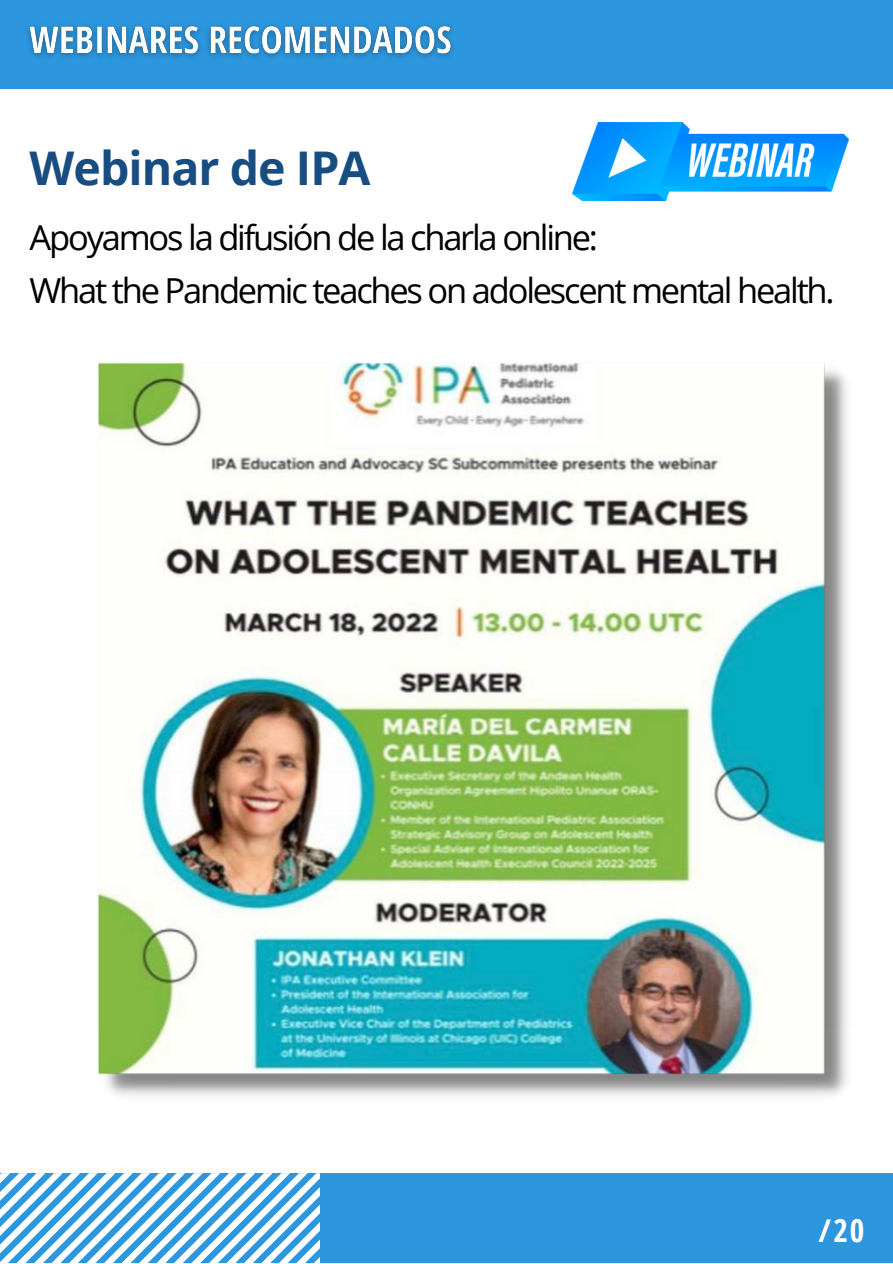
<style>
.page{position:relative;width:893px;height:1264px;background:#fff}
.page>*{position:absolute;margin:0;border:0;box-sizing:border-box;transform-origin:0 0}
.t1{font:700 46.5px "Open Sans";letter-spacing:-.02em;color:#174d81}
.t2{font:34.5px/52.8px "Open Sans";letter-spacing:-.065em;color:#000}
.t3{font:700 31.5px "Open Sans Condensed";color:#fff}
</style>
<div class="page">
<div style="left:0;top:0;width:892px;height:89px;background:#2c97de"></div>
<div style="left:0;top:1173px;width:892px;height:89px;background:#2c97de"></div>
<svg style="left:0;top:1173px;width:320px;height:89px"></svg>
<img style="left:97px;top:362px;width:751px;height:734px">
<img style="left:27px;top:25px;width:426px;height:33px">
<img style="left:573px;top:123px;width:275px;height:77px">
<h1 class="t1" style="left:30px;top:135px;width:342px">Webinar de IPA</h1>
<p class="t2" style="left:30px;top:210px;width:806px">Apoyamos la difusión de la charla online:<br>What the Pandemic teaches on adolescent mental health.</p>
<p class="t3" style="left:818px;top:1207px;width:47px">/20</p>
</div>
